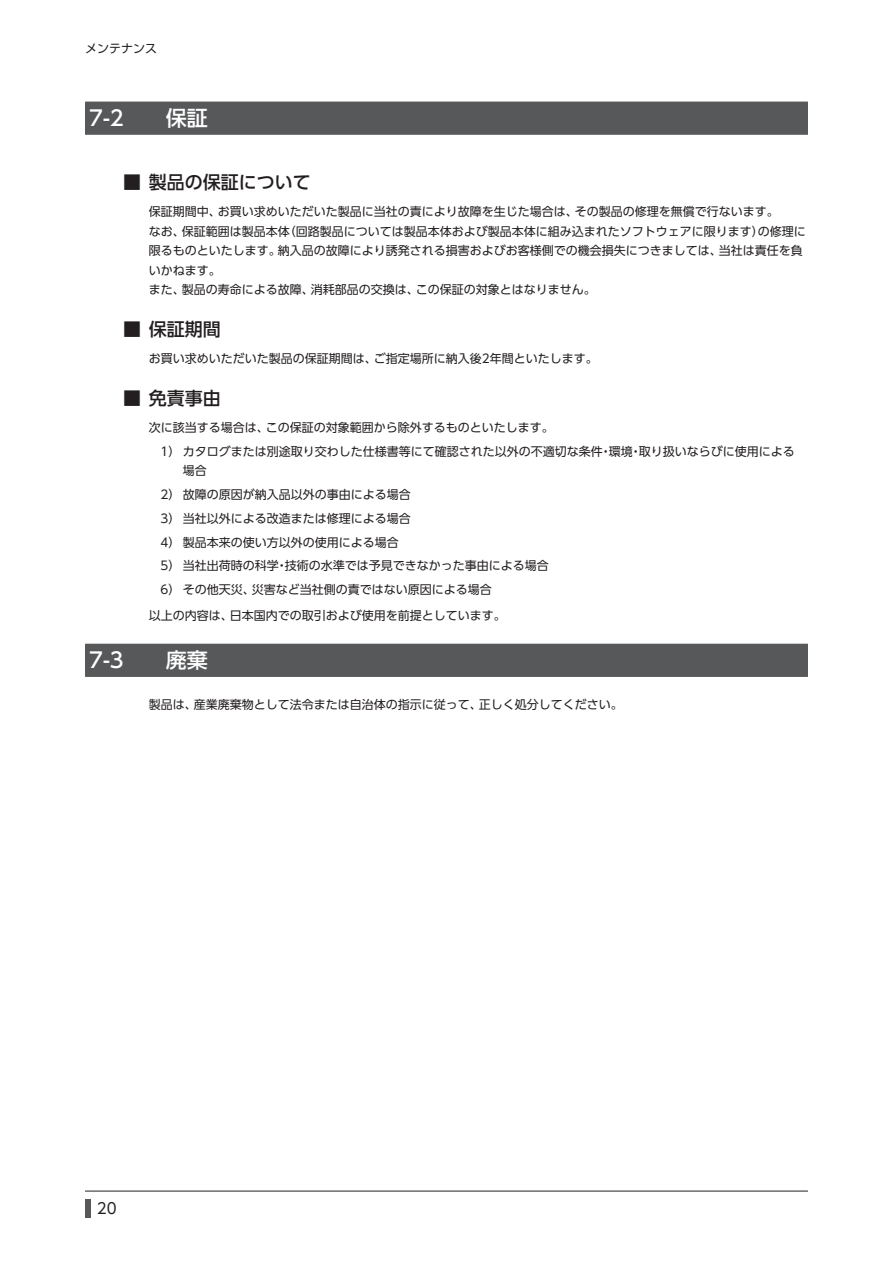
<style>
.page{position:relative;width:893px;height:1263px;background:#fff}
.page>*{position:absolute;margin:0;border:0;box-sizing:border-box;transform-origin:0 0}
.t1{font:500 21px "UD Shin Go Pro";color:#fff}
.t2{font:500 18px "UD Shin Go Pro";color:#231f20}
.t3{font:15px "UD Shin Go Pro";color:#231f20}
.t4{font:12px/23.7px "UD Shin Go Pro";color:#231f20}
</style>
<div class="page">
<hr style="left:85px;top:1191px;width:723px;height:1px;background:#231f20">
<div style="left:85px;top:1199px;width:6px;height:18px;background:#57585a"></div>
<div style="left:85px;top:102px;width:723px;height:31px;background:#57585a"></div>
<div style="left:85px;top:103px;width:723px;height:32px;background:#57585a"></div>
<div style="left:85px;top:644px;width:723px;height:31px;background:#57585a"></div>
<div style="left:85px;top:645px;width:723px;height:32px;background:#57585a"></div>
<p class="t4" style="left:85px;top:36px;width:73px">メンテナンス</p>
<h1 class="t1" style="left:89px;top:101px;width:36px">7-2</h1>
<h1 class="t1" style="left:166px;top:101px;width:43px">保証</h1>
<h2 class="t2" style="left:123px;top:167px;width:189px">■ 製品の保証について</h2>
<p class="t4" style="left:149px;top:201px;width:658px;line-height:19.5px">保証期間中、お買い求めいただいた製品に当社の責により故障を生じた場合は、その製品の修理を無償で行ないます。<br>なお、保証範囲は製品本体（回路製品については製品本体および製品本体に組み込まれたソフトウェアに限ります）の修理に限るものといたします。納入品の故障により誘発される損害およびお客様側での機会損失につきましては、当社は責任を負いかねます。<br>また、製品の寿命による故障、消耗部品の交換は、この保証の対象とはなりません。</p>
<h2 class="t2" style="left:123px;top:314px;width:99px">■ 保証期間</h2>
<p class="t4" style="left:149px;top:346px;width:450px">お買い求めいただいた製品の保証期間は、ご指定場所に納入後2年間といたします。</p>
<h2 class="t2" style="left:123px;top:383px;width:99px">■ 免責事由</h2>
<p class="t4" style="left:160px;top:415px;width:636px;text-indent:-12px">次に該当する場合は、この保証の対象範囲から除外するものといたします。<br>1）カタログまたは別途取り交わした仕様書等にて確認された以外の不適切な条件・環境・取り扱いならびに使用による</p>
<p class="t4" style="left:160px;top:459px;width:390px;text-indent:22px">場合<br>2）故障の原因が納入品以外の事由による場合<br>3）当社以外による改造または修理による場合<br>4）製品本来の使い方以外の使用による場合<br>5）当社出荷時の科学・技術の水準では予見できなかった事由による場合<br>6）その他天災、災害など当社側の責ではない原因による場合</p>
<p class="t4" style="left:149px;top:603px;width:358px">以上の内容は、日本国内での取引および使用を前提としています。</p>
<h1 class="t1" style="left:89px;top:643px;width:36px">7-3</h1>
<h1 class="t1" style="left:166px;top:643px;width:43px">廃棄</h1>
<p class="t4" style="left:149px;top:692px;width:475px">製品は、産業廃棄物として法令または自治体の指示に従って、正しく処分してください。</p>
<p class="t3" style="left:97px;top:1196px;width:21px">20</p>
</div>
